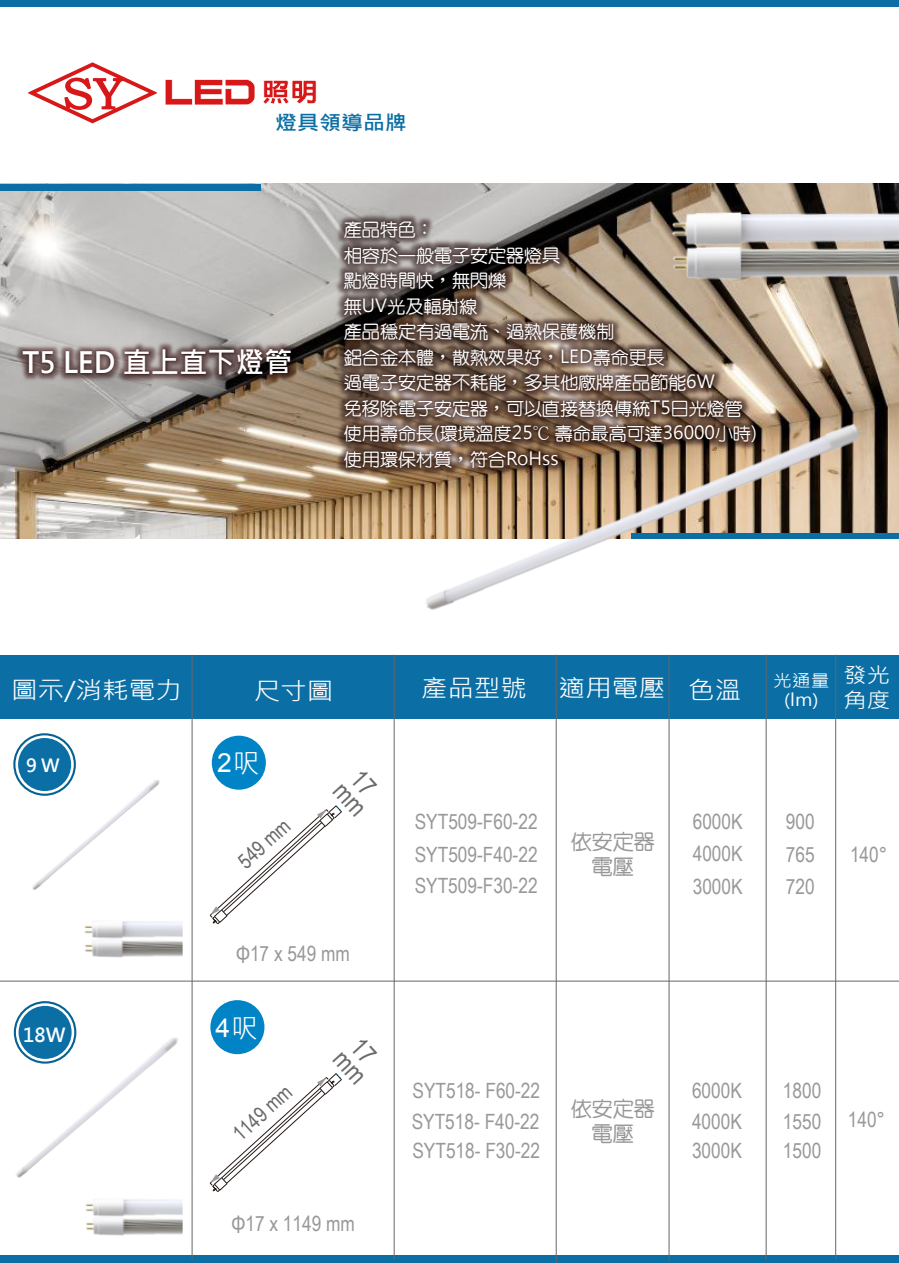
<style>
.page{position:relative;width:899px;height:1263px;background:#fff}
.page>*{position:absolute;margin:0;border:0;box-sizing:border-box;transform-origin:0 0}
.t1{font:700 29.1px "Microsoft Jheng Hei";color:#fff}
.t2{font:26.4px "Arial";color:#fff}
.t3{font:25.65px/20.9px "Arial Narrow";color:#696969}
.t4{font:24.15px "Microsoft Jheng Hei";color:#fff;scale:1.1 1}
.t5{font:24px "Arial";color:#fff}
.t6{font:21.3px/25.5px "Microsoft Jheng Hei";color:#fff;scale:1.1 1}
.t7{font:21px/32.5px "Arial Narrow";color:#999899}
.t8{font:21px/25.2px "DATY5";color:#999899;text-align:center}
.t9{font:21px "Arial Narrow";color:#686868}
.t10{font:700 19.95px "Microsoft Jheng Hei";color:#0b6fa5;scale:1.1 1}
.t11{font:700 19.2px "Microsoft Jheng Hei";color:#fff}
.t12{font:18px/25.5px "DATY5";color:#fff}
.t13{font:700 18px "Microsoft Jheng Hei";color:#fff}
.t14{font:16.95px "Microsoft Jheng Hei";color:#fff;scale:1.1 1}
.s1{font-family:"Microsoft Jheng Hei"}
</style>
<div class="page">
<div style="left:0;top:1256px;width:898px;height:7px;background:#0b6fa5"></div>
<img style="left:0;top:184px;width:898px;height:355px">
<div style="left:631px;top:533px;width:267px;height:6px;background:#0b6fa5"></div>
<div style="left:0;top:184px;width:260px;height:6px;background:#0b6fa5"></div>
<img style="left:12px;top:340px;width:288px;height:45px">
<img style="left:16px;top:342px;width:281px;height:43px">
<img style="left:339px;top:216px;width:559px;height:265px">
<img style="left:661px;top:200px;width:237px;height:90px">
<div style="left:0;top:655px;width:898px;height:64px;background:#0b6fa5"></div>
<div style="left:0;top:0;width:898px;height:7px;background:#0b6fa5"></div>
<hr style="left:192px;top:655px;width:1px;height:604px;background:#666">
<hr style="left:0;top:981px;width:898px;height:1px;background:#666">
<hr style="left:555px;top:655px;width:1px;height:607px;background:#666">
<hr style="left:394px;top:655px;width:1px;height:604px;background:#666">
<hr style="left:765px;top:655px;width:1px;height:604px;background:#666">
<hr style="left:835px;top:655px;width:1px;height:604px;background:#666">
<hr style="left:668px;top:655px;width:1px;height:606px;background:#666">
<div style="left:13px;top:733px;width:63px;height:63px;border:2px solid #066292;border-radius:50%"></div>
<div style="left:18px;top:738px;width:53px;height:53px;background:#0b6fa5;border-radius:50%"></div>
<div style="left:14px;top:1001px;width:62px;height:63px;border:2px solid #066292;border-radius:50%"></div>
<div style="left:19px;top:1006px;width:53px;height:53px;background:#0b6fa5;border-radius:50%"></div>
<svg style="left:165px;top:79px;width:90px;height:26px"></svg>
<svg style="left:263px;top:80px;width:53px;height:24px"></svg>
<svg style="left:28px;top:62px;width:129px;height:61px"></svg>
<svg style="left:209px;top:805px;width:133px;height:119px"></svg>
<svg style="left:209px;top:1073px;width:133px;height:119px"></svg>
<div style="left:212px;top:736px;width:54px;height:54px;background:#0084c5;border-radius:50%"></div>
<div style="left:210px;top:1000px;width:54px;height:54px;background:#0084c5;border-radius:50%"></div>
<img style="left:29px;top:775px;width:131px;height:115px">
<img style="left:13px;top:1031px;width:166px;height:147px">
<img style="left:84px;top:921px;width:99px;height:37px">
<img style="left:85px;top:1199px;width:98px;height:37px">
<img style="left:416px;top:415px;width:460px;height:195px">
<p class="t10" style="left:275px;top:110px;width:121px">燈具領導品牌</p>
<h1 class="t1" style="left:22px;top:344px;width:271px">T5 LED 直上直下燈管</h1>
<p class="t5" style="left:131px;top:528px;width:15px">1</p>
<p class="t12" style="left:344px;top:217px;width:414px">產品特色：<br>相容於一般電子安定器燈具<br>點燈時間快，無閃爍<br>無<span class="s1">UV</span>光及輻射線<br>產品穩定有過電流、過熱保護機制<br>鋁合金本體，散熱效果好，<span class="s1">LED</span>壽命更長<br>過電子安定器不耗能，多其他廠牌產品節能<span class="s1">6W<br></span>免移除電子安定器，可以直接替換傳統<span class="s1">T5</span>日光燈管使用壽命長<span class="s1">(</span>環境溫度<span class="s1">25</span>℃ 壽命最高可達<span class="s1">36000</span>小時<span class="s1">)</span>使用環保材質，符合<span class="s1">RoHss</span></p>
<p class="t4" style="left:11px;top:675px;width:156px">圖示/消耗電力</p>
<p class="t4" style="left:253px;top:676px;width:74px">尺寸圖</p>
<p class="t4" style="left:420px;top:673px;width:98px">產品型號</p>
<p class="t4" style="left:688px;top:675px;width:50px">色溫</p>
<p class="t4" style="left:558px;top:673px;width:98px">適用電壓</p>
<p class="t14" style="left:773px;top:670px;width:53px">光通量</p>
<p class="t14" style="left:784px;top:689px;width:33px">(lm)</p>
<p class="t6" style="left:843px;top:662px;width:44px">發光角度</p>
<p class="t13" style="left:26px;top:754px;width:35px">9 W</p>
<p class="t2" style="left:217px;top:745px;width:44px">2<span class="s1">呎</span></p>
<p class="t9" style="left:230px;top:853px;width:64px;rotate:-42deg">549 mm</p>
<p class="t3" style="left:362px;top:764px;width:37px;rotate:48deg">17 mm</p>
<p class="t7" style="left:414px;top:805px;width:124px">SYT509-F60-22<br>SYT509-F40-22</p>
<p class="t7" style="left:785px;top:805px;width:30px">900<br>765</p>
<p class="t7" style="left:692px;top:805px;width:51px;line-height:31.8px">6000K<br>4000K</p>
<p class="t8" style="left:570px;top:829px;width:86px">依安定器電壓</p>
<p class="t7" style="left:414px;top:869px;width:124px">SYT509-F30-22</p>
<p class="t7" style="left:785px;top:869px;width:30px">720</p>
<p class="t7" style="left:692px;top:870px;width:51px">3000K</p>
<p class="t7" style="left:849px;top:837px;width:39px">140°</p>
<p class="t7" style="left:236px;top:936px;width:115px">Φ17 x 549 mm</p>
<p class="t11" style="left:23px;top:1022px;width:44px">18W</p>
<p class="t2" style="left:215px;top:1010px;width:44px">4<span class="s1">呎</span></p>
<p class="t9" style="left:225px;top:1125px;width:73px;rotate:-42deg">1149 mm</p>
<p class="t3" style="left:362px;top:1032px;width:37px;rotate:48deg">17 mm</p>
<p class="t7" style="left:411px;top:1074px;width:130px;line-height:31px">SYT518- F60-22<br>SYT518- F40-22</p>
<p class="t7" style="left:412px;top:1134px;width:129px">SYT518- F30-22</p>
<p class="t8" style="left:570px;top:1096px;width:86px">依安定器電壓</p>
<p class="t7" style="left:691px;top:1074px;width:51px;line-height:30.6px">6000K<br>4000K</p>
<p class="t7" style="left:691px;top:1133px;width:51px">3000K</p>
<p class="t7" style="left:782px;top:1073px;width:40px">1800</p>
<p class="t7" style="left:782px;top:1106px;width:40px;line-height:29px">1550<br>1500</p>
<p class="t7" style="left:847px;top:1103px;width:39px">140°</p>
<p class="t7" style="left:231px;top:1206px;width:125px">Φ17 x 1149 mm</p>
</div>
